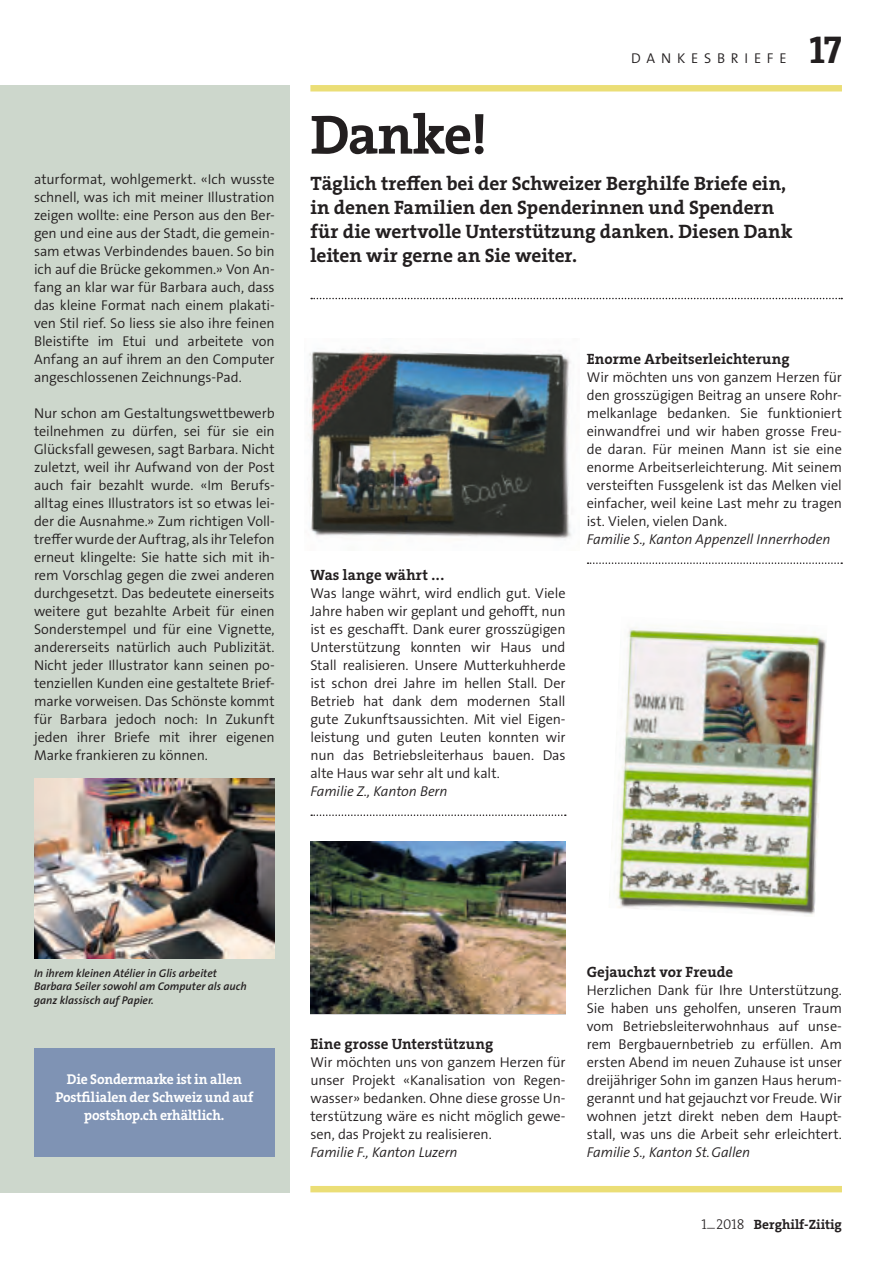
<style>
.page{position:relative;width:893px;height:1263px;background:#fff}
.page>*{position:absolute;margin:0;border:0;box-sizing:border-box;transform-origin:0 0}
.t1{font:55.65px "The Serif LP7 Bl 1";letter-spacing:-.025em;color:#231f20}
.t2{font:39px "The Serif LP7 Bl 1";color:#231f20}
.t3{font:19.5px/24px "The Serif LP7 Bl 1";letter-spacing:-.005em;color:#231f20}
.t4{font:15px "The Serif LP7 Bl 1";letter-spacing:.005em;color:#231f20}
.t5{font:14.25px/18px "The Sans LP4 Se Li 1";letter-spacing:-.005em;color:#231f20;text-align:justify}
.t6{font:14.25px "The Sans LP4 Se Lig IT";letter-spacing:-.01em;color:#231f20}
.t7{font:14.25px/18px "The Serif LP7 Bl 1";letter-spacing:-.01em;color:#fff;text-align:center;scale:.96 1}
.t8{font:14.25px "The Sans LP4 Se Li 1";letter-spacing:.41em;color:#231f20}
.t9{font:13.5px "The Serif LP7 Bld";color:#231f20}
.t10{font:11.25px/13.5px "The Sans LP6 Se Bld IT";color:#231f20}
.s1{font-family:"The Serif LP3 Lig";font-size:14.25px}
</style>
<div class="page">
<div style="left:0;top:85px;width:289px;height:1107px;background:#cdd7cc"></div>
<svg style="left:588px;top:562px;width:254px;height:2px"></svg>
<svg style="left:311px;top:298px;width:531px;height:1px"></svg>
<div style="left:310px;top:85px;width:532px;height:6px;background:#ebde76"></div>
<div style="left:310px;top:1186px;width:532px;height:6px;background:#ebde76"></div>
<img style="left:34px;top:778px;width:241px;height:180px">
<img style="left:310px;top:841px;width:256px;height:173px">
<img style="left:308px;top:349px;width:264px;height:190px">
<img style="left:611px;top:627px;width:216px;height:288px">
<svg style="left:311px;top:814px;width:255px;height:2px"></svg>
<div style="left:34px;top:1048px;width:241px;height:108px;background:#7f93b4"></div>
<p class="t5" style="left:34px;top:171px;width:242px">aturformat, wohlgemerkt. «Ich wusste schnell, was ich mit meiner Illustration zeigen wollte: eine Person aus den Ber&shy;gen und eine aus der Stadt, die gemein&shy;sam etwas Verbindendes bauen. So bin ich auf die Brücke gekommen.» Von An&shy;fang an klar war für Barbara auch, dass das kleine Format nach einem plakati&shy;ven Stil rief. So liess sie also ihre feinen Bleistifte im Etui und arbeitete von Anfang an auf ihrem an den Computer angeschlossenen Zeichnungs-Pad.</p>
<p class="t5" style="left:34px;top:405px;width:242px">Nur schon am Gestaltungswettbewerb teilnehmen zu dürfen, sei für sie ein Glücksfall gewesen, sagt Barbara. Nicht zuletzt, weil ihr Aufwand von der Post auch fair bezahlt wurde. «Im Berufs&shy;alltag eines Illustrators ist so etwas lei&shy;der die Ausnahme.» Zum richtigen Voll&shy;treffer wurde der Auftrag, als ihr Telefon erneut klingelte: Sie hatte sich mit ih&shy;rem Vorschlag gegen die zwei anderen durchgesetzt. Das bedeutete einerseits weitere gut bezahlte Arbeit für einen Sonderstempel und für eine Vignette, andererseits natürlich auch Publizität.<br>Nicht jeder Illustrator kann seinen po&shy;tenziellen Kunden eine gestaltete Brief&shy;marke vorweisen. Das Schönste kommt für Barbara jedoch noch: In Zukunft jeden ihrer Briefe mit ihrer eigenen Marke frankieren zu können.</p>
<p class="t8" style="left:631px;top:49px;width:157px">DANKESBRIEFE</p>
<h2 class="t2" style="left:809px;top:24px;width:34px">17</h2>
<h1 class="t1" style="left:310px;top:98px;width:179px">Danke!</h1>
<h3 class="t3" style="left:310px;top:171px;width:484px">Täglich treffen bei der Schweizer Berghilfe Briefe ein, in denen Familien den Spenderinnen und Spendern für die wertvolle Unterstützung danken. Diesen Dank leiten wir gerne an Sie weiter.</h3>
<p class="t4" style="left:310px;top:565px;width:135px">Was lange währt . . .</p>
<p class="t5" style="left:310px;top:585px;width:257px">Was lange währt, wird endlich gut. Viele Jahre haben wir geplant und gehofft, nun ist es geschafft. Dank eurer grosszügigen Unterstützung konnten wir Haus und Stall realisieren. Unsere Mutterkuhherde ist schon drei Jahre im hellen Stall. Der Betrieb hat dank dem modernen Stall gute Zukunftsaussichten. Mit viel Eigen&shy;leistung und guten Leuten konnten wir nun das Betriebsleiterhaus bauen. Das alte Haus war sehr alt und kalt.</p>
<p class="t6" style="left:310px;top:782px;width:139px">Familie Z., Kanton Bern</p>
<p class="t4" style="left:587px;top:349px;width:204px">Enorme Arbeitserleichterung</p>
<p class="t5" style="left:587px;top:369px;width:257px">Wir möchten uns von ganzem Herzen für den grosszügigen Beitrag an unsere Rohr&shy;melkanlage bedanken. Sie funktioniert einwandfrei und wir haben grosse Freu&shy;de daran. Für meinen Mann ist sie eine enorme Arbeitserleichterung. Mit seinem versteiften Fussgelenk ist das Melken viel einfacher, weil keine Last mehr zu tragen ist. Vielen, vielen Dank.</p>
<p class="t6" style="left:587px;top:530px;width:245px">Familie S., Kanton Appenzell Innerrhoden</p>
<p class="t10" style="left:34px;top:966px;width:214px">In ihrem kleinen Atélier in Glis arbeitet<br>Barbara Seiler sowohl am Computer als auch ganz klassisch auf Papier.</p>
<p class="t7" style="left:55px;top:1070px;width:208px">Die Sondermarke ist in allen<br>Postfilialen der Schweiz und auf postshop.ch erhältlich.</p>
<p class="t4" style="left:310px;top:1033px;width:184px">Eine grosse Unterstützung</p>
<p class="t5" style="left:310px;top:1053px;width:257px">Wir möchten uns von ganzem Herzen für unser Projekt «Kanalisation von Regen&shy;wasser» bedanken. Ohne diese grosse Un&shy;terstützung wäre es nicht möglich gewe&shy;sen, das Projekt zu realisieren.</p>
<p class="t6" style="left:310px;top:1142px;width:149px">Familie F., Kanton Luzern</p>
<p class="t4" style="left:587px;top:961px;width:148px">Gejauchzt vor Freude</p>
<p class="t5" style="left:587px;top:981px;width:257px">Herzlichen Dank für Ihre Unterstützung.<br>Sie haben uns geholfen, unseren Traum vom Betriebsleiterwohnhaus auf unse&shy;rem Bergbauernbetrieb zu erfüllen. Am ersten Abend im neuen Zuhause ist unser dreijähriger Sohn im ganzen Haus herum&shy;gerannt und hat gejauchzt vor Freude. Wir wohnen jetzt direkt neben dem Haupt&shy;stall, was uns die Arbeit sehr erleichtert.</p>
<p class="t6" style="left:587px;top:1142px;width:165px">Familie S., Kanton St. Gallen</p>
<p class="t9" style="left:702px;top:1215px;width:142px"><span class="s1">1</span><sup>_</sup><span class="s1">2018</span> Berghilf-Ziitig</p>
</div>
